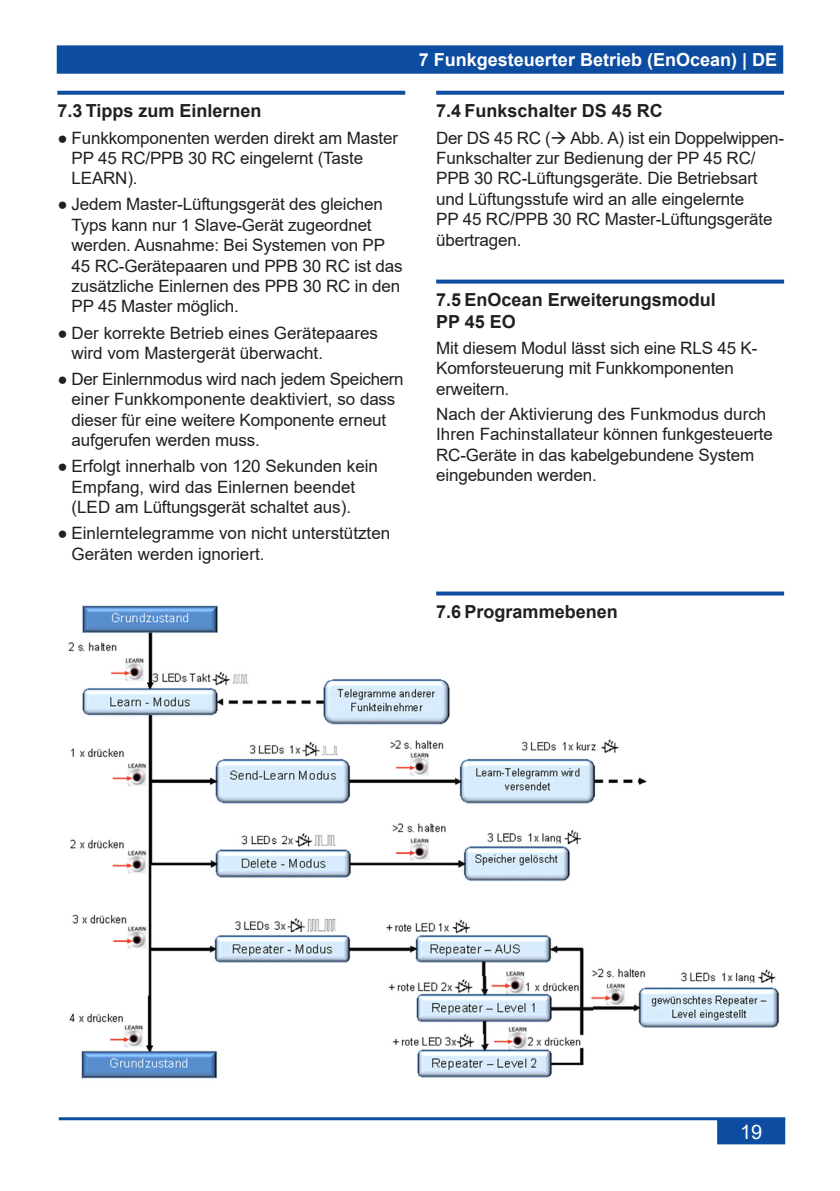
<style>
.page{position:relative;width:840px;height:1191px;background:#fff}
.page>*{position:absolute;margin:0;border:0;box-sizing:border-box;transform-origin:0 0}
.t1{font:20px "Arial";color:#fff}
.Überschrift_02{font:700 18px/21.6px "Arial";color:#231f20}
.t2{font:700 18px "Arial";color:#fff}
.Grundtext{font:17px/20.4px "Arial";letter-spacing:-.01em;color:#231f20}
.s1{font-style:inherit}
</style>
<div class="page">
<div style="left:58px;top:46px;width:723px;height:27px;background:#0d4da1"></div>
<div style="left:57px;top:45px;width:725px;height:29px;border:2px solid #0d4da1"></div>
<hr style="left:59px;top:1117px;width:725px;height:3px;background:#0d4da1">
<div style="left:717px;top:1119px;width:66px;height:24px;background:#0d4da1"></div>
<div style="left:716px;top:1118px;width:68px;height:26px;border:2px solid #0d4da1"></div>
<img style="left:68px;top:605px;width:711px;height:474px">
<svg style="left:57px;top:91px;width:348px;height:4px"></svg>
<svg style="left:436px;top:91px;width:347px;height:4px"></svg>
<svg style="left:436px;top:279px;width:347px;height:4px"></svg>
<svg style="left:436px;top:591px;width:347px;height:4px"></svg>
<p class="Überschrift_02" style="left:57px;top:100px;width:206px">7.3 Tipps zum Einlernen</p>
<p class="Grundtext" style="left:71px;top:127px;width:328px;text-indent:-14px">● Funkkomponenten werden direkt am Master<br>PP 45 RC/PPB 30 RC eingelernt (Taste<br>LEARN).</p>
<p class="Grundtext" style="left:71px;top:194px;width:332px;text-indent:-14px">● Jedem Master-Lüftungsgerät des gleichen Typs kann nur 1 Slave-Gerät zugeordnet werden. Ausnahme: Bei Systemen von PP 45 RC-Gerätepaaren und PPB 30 RC ist das zusätzliche Einlernen des PPB 30 RC in den PP 45 Master möglich.</p>
<p class="Grundtext" style="left:71px;top:322px;width:308px;text-indent:-14px">● Der korrekte Betrieb eines Gerätepaares wird vom Mastergerät überwacht.</p>
<p class="Grundtext" style="left:71px;top:369px;width:333px;text-indent:-14px">● Der Einlernmodus wird nach jedem Speichern einer Funkkomponente deaktiviert, so dass dieser für eine weitere Komponente erneut aufgerufen werden muss.</p>
<p class="Grundtext" style="left:71px;top:456px;width:308px;text-indent:-14px">● Erfolgt innerhalb von 120 Sekunden kein<br>Empfang, wird das Einlernen beendet (LED am Lüftungsgerät schaltet aus).</p>
<p class="Grundtext" style="left:71px;top:523px;width:320px;text-indent:-14px">● Einlerntelegramme von nicht unterstützten<br>Geräten werden ignoriert.</p>
<p class="t2" style="left:418px;top:47px;width:360px">7 Funkgesteuerter Betrieb (EnOcean) <span class="s1">| DE</span></p>
<p class="Überschrift_02" style="left:436px;top:100px;width:228px">7.4 Funkschalter DS 45 RC</p>
<p class="Grundtext" style="left:436px;top:127px;width:349px">Der DS 45 RC (→ Abb. A) ist ein Doppelwippen-Funkschalter zur Bedienung der PP 45 RC/ PPB 30 RC-Lüftungsgeräte. Die Betriebsart und Lüftungsstufe wird an alle eingelernte<br>PP 45 RC/PPB 30 RC Master-Lüftungsgeräte übertragen.</p>
<p class="Überschrift_02" style="left:436px;top:289px;width:281px">7.5 EnOcean Erweiterungsmodul<br>PP 45 EO</p>
<p class="Grundtext" style="left:436px;top:338px;width:322px">Mit diesem Modul lässt sich eine RLS 45 K-<br>Komforsteuerung mit Funkkomponenten erweitern.</p>
<p class="Grundtext" style="left:436px;top:403px;width:338px">Nach der Aktivierung des Funkmodus durch Ihren Fachinstallateur können funkgesteuerte RC-Geräte in das kabelgebundene System eingebunden werden.</p>
<p class="Überschrift_02" style="left:436px;top:601px;width:183px">7.6 Programmebenen</p>
<p class="t1" style="left:739px;top:1118px;width:24px">19</p>
</div>
